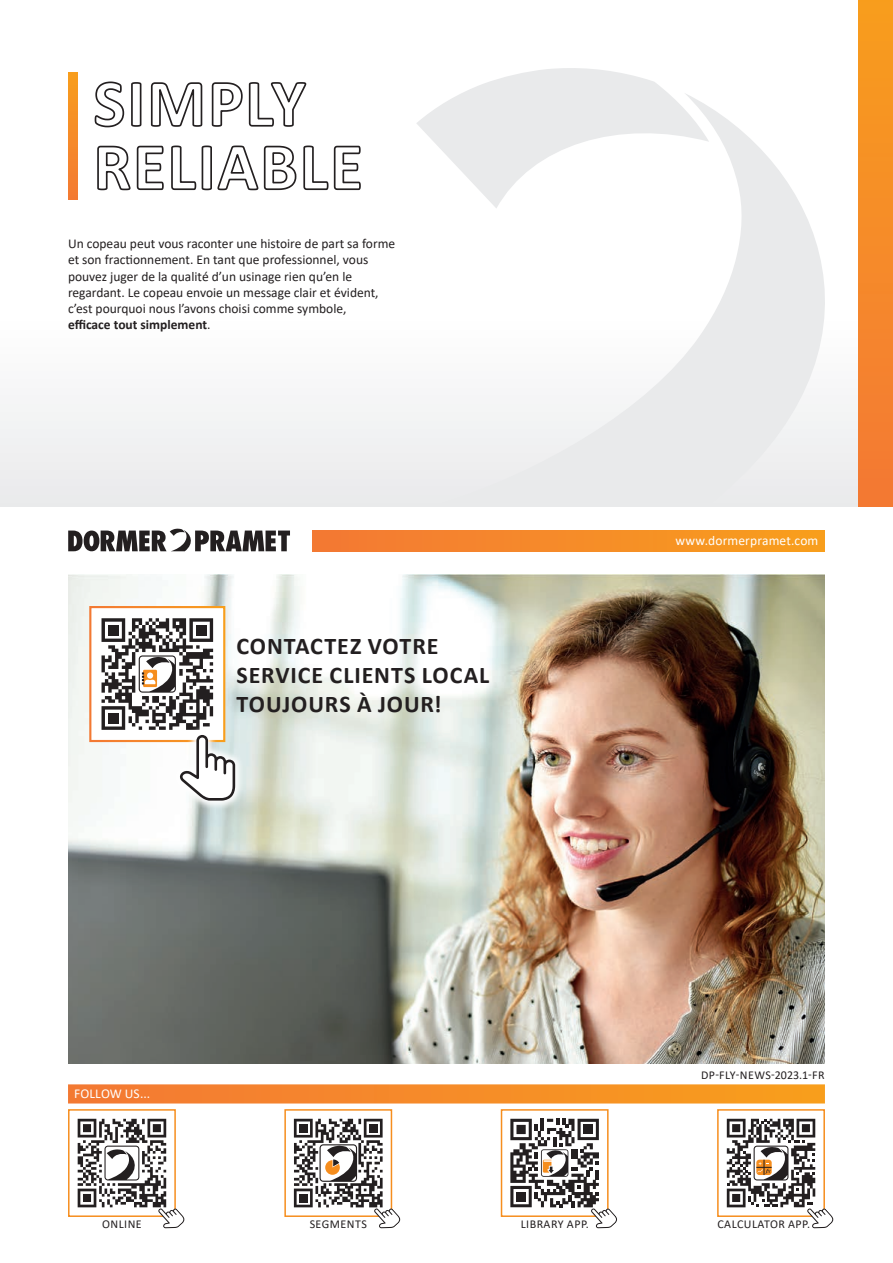
<style>
.page{position:relative;width:893px;height:1263px;background:#fff}
.page>*{position:absolute;margin:0;border:0;box-sizing:border-box;transform-origin:0 0}
.t1{font:700 24px/28.8px "Calibri";letter-spacing:.035em;color:#231f20}
.t2{font:13.5px/16.2px "Calibri";color:#231f20}
.t3{font:13.5px "Calibri";letter-spacing:.01em;color:#fff}
.t4{font:12px "Calibri";letter-spacing:.04em;color:#231f20}
.s1{font-weight:700}
</style>
<div class="page">
<div style="left:0;top:238px;width:893px;height:268px;background:linear-gradient(to bottom,#fff,#ebeced)"></div>
<svg style="left:416px;top:66px;width:443px;height:440px"></svg>
<svg style="left:97px;top:145px;width:264px;height:46px"></svg>
<svg style="left:211px;top:82px;width:96px;height:45px"></svg>
<svg style="left:150px;top:82px;width:53px;height:45px"></svg>
<svg style="left:94px;top:81px;width:48px;height:47px"></svg>
<svg style="left:68px;top:73px;width:10px;height:126px"></svg>
<svg style="left:68px;top:529px;width:222px;height:22px"></svg>
<svg style="left:68px;top:1084px;width:757px;height:19px"></svg>
<img style="left:68px;top:574px;width:757px;height:489px">
<div style="left:313px;top:530px;width:512px;height:21px;background:linear-gradient(to right,#f37834,#f89f1c)"></div>
<div style="left:859px;top:0;width:34px;height:506px;background:linear-gradient(to bottom,#f89d1d,#f37834)"></div>
<div style="left:68px;top:1109px;width:108px;height:108px;border:2px solid #f68e1e"></div>
<div style="left:717px;top:1109px;width:108px;height:108px;border:2px solid #f68e1e"></div>
<div style="left:501px;top:1109px;width:108px;height:108px;border:2px solid #f68e1e"></div>
<div style="left:284px;top:1109px;width:108px;height:108px;border:2px solid #f68e1e"></div>
<svg style="left:727px;top:1119px;width:106px;height:109px"></svg>
<svg style="left:510px;top:1119px;width:107px;height:109px"></svg>
<svg style="left:294px;top:1119px;width:106px;height:109px"></svg>
<svg style="left:78px;top:1119px;width:106px;height:109px"></svg>
<div style="left:90px;top:607px;width:134px;height:134px;background:#fff"></div>
<div style="left:89px;top:606px;width:136px;height:136px;border:2px solid #fff"></div>
<svg style="left:170px;top:725px;width:75px;height:86px"></svg>
<svg style="left:102px;top:618px;width:133px;height:183px"></svg>
<p class="t2" style="left:68px;top:235px;width:329px">Un copeau peut vous raconter une histoire de part sa forme et son fractionnement. En tant que professionnel, vous pouvez juger de la qualité d’un usinage rien qu’en le regardant. Le copeau envoie un message clair et évident, c’est pourquoi nous l’avons choisi comme symbole,<br><span class="s1">efficace tout simplement</span>.</p>
<h1 class="t1" style="left:236px;top:631px;width:254px">CONTACTEZ VOTRE<br>SERVICE CLIENTS LOCAL<br>TOUJOURS À JOUR!</h1>
<p class="t3" style="left:74px;top:1084px;width:78px">FOLLOW US...</p>
<p class="t3" style="left:675px;top:531px;width:144px">www.dormerpramet.com</p>
<p class="t4" style="left:701px;top:1066px;width:125px">DP-FLY-NEWS-2023.1-FR</p>
<p class="t4" style="left:102px;top:1216px;width:41px">ONLINE</p>
<p class="t4" style="left:310px;top:1216px;width:59px">SEGMENTS</p>
<p class="t4" style="left:521px;top:1216px;width:70px">LIBRARY APP.</p>
<p class="t4" style="left:717px;top:1216px;width:94px">CALCULATOR APP.</p>
</div>
